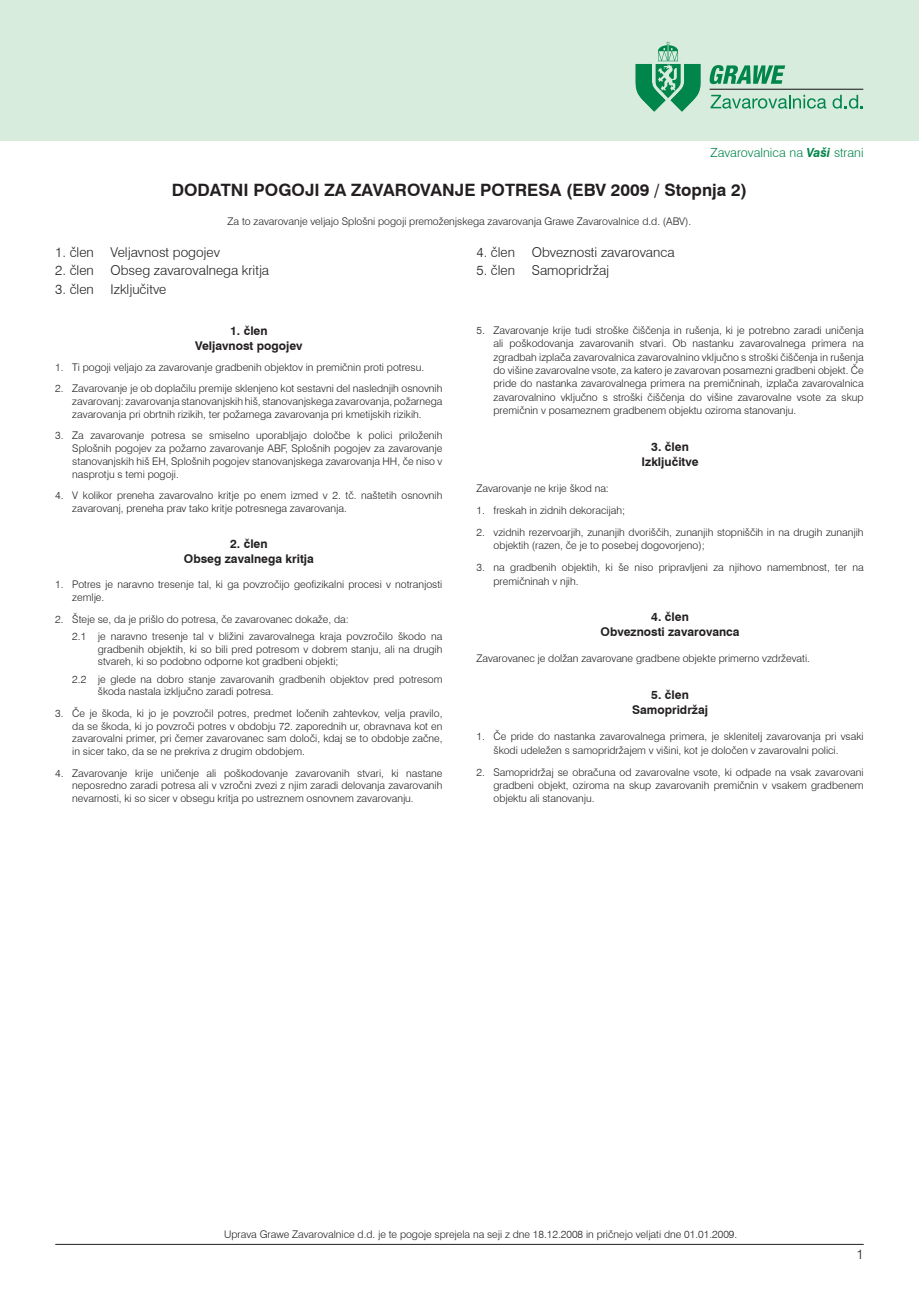
<style>
.page{position:relative;width:919px;height:1289px;background:#fff}
.page>*{position:absolute;margin:0;border:0;box-sizing:border-box;transform-origin:0 0}
.Naslov_pogojev{font:700 16.95px "Swiss 721 BT";color:#231f20}
.Člen_v_naslovu{font:300 13.5px "Swiss 721 BT";color:#231f20}
.stran_parna{font:300 13.5px "Swiss 721 BT";color:#231f20}
.Na_vasi_strani{font:300 12.6px "Swiss 721 BT";color:#00854a}
.clen{font:700 12px/15.1px "Swiss 721 BT";color:#231f20;text-align:center}
._1{font:300 10.5px/12.9px "Swiss 721 BT";color:#231f20;text-align:justify}
._1_1{font:300 10.5px/12.9px "Swiss 721 BT";color:#231f20;text-align:justify}
.alineje{font:300 10.5px "Swiss 721 BT";color:#231f20}
.odgovornost{font:300 10.5px "Swiss 721 BT";color:#231f20}
.Podnaslov_pogojev{font:300 10.5px "Swiss 721 BT";color:#231f20}
.s1{font-weight:700;font-style:italic}
</style>
<div class="page">
<div style="left:0;top:0;width:918px;height:140px;background:#d8ecdd"></div>
<hr style="left:709px;top:89px;width:154px;height:1px;background:#231f20">
<svg style="left:710px;top:95px;width:116px;height:14px"></svg>
<svg style="left:832px;top:95px;width:30px;height:14px"></svg>
<svg style="left:709px;top:65px;width:76px;height:19px"></svg>
<svg style="left:635px;top:42px;width:65px;height:70px"></svg>
<hr style="left:55px;top:1244px;width:808px;height:1px;background:#231f20">
<p class="Na_vasi_strani" style="left:710px;top:145px;width:155px">Zavarovalnica na <span class="s1">Vaši</span> strani</p>
<p class="Naslov_pogojev" style="left:172px;top:179px;width:577px">DODATNI POGOJI ZA ZAVAROVANJE POTRESA (EBV 2009 / Stopnja 2)</p>
<p class="Podnaslov_pogojev" style="left:227px;top:215px;width:465px">Za to zavarovanje veljajo Splošni pogoji premoženjskega zavarovanja Grawe Zavarovalnice d.d. (ABV).</p>
<p class="Člen_v_naslovu" style="left:55px;top:244px;width:166px">1. člen Veljavnost pogojev</p>
<p class="Člen_v_naslovu" style="left:55px;top:262px;width:215px">2. člen Obseg zavarovalnega kritja</p>
<p class="Člen_v_naslovu" style="left:55px;top:281px;width:113px">3. člen Izključitve</p>
<p class="Člen_v_naslovu" style="left:476px;top:244px;width:200px">4. člen Obveznosti zavarovanca</p>
<p class="Člen_v_naslovu" style="left:476px;top:262px;width:134px">5. člen Samopridržaj</p>
<p class="clen" style="left:195px;top:323px;width:109px;line-height:14.7px">1. člen<br>Veljavnost pogojev</p>
<p class="_1" style="left:55px;top:361px;width:370px">1. Ti pogoji veljajo za zavarovanje gradbenih objektov in premičnin proti potresu.</p>
<p class="_1" style="left:72px;top:382px;width:371px;text-indent:-17px">2. Zavarovanje je ob doplačilu premije sklenjeno kot sestavni del naslednjih osnovnih zavarovanj: zavarovanja stanovanjskih hiš, stanovanjskega zavarovanja, požarnega zavarovanja pri obrtnih rizikih, ter požarnega zavarovanja pri kmetijskih rizikih.</p>
<p class="_1" style="left:72px;top:429px;width:371px;text-indent:-17px">3. Za zavarovanje potresa se smiselno uporabljajo določbe k polici priloženih Splošnih pogojev za požarno zavarovanje ABF, Splošnih pogojev za zavarovanje stanovanjskih hiš EH, Splošnih pogojev stanovanjskega zavarovanja HH, če niso v nasprotju s temi pogoji.</p>
<p class="_1" style="left:72px;top:489px;width:371px;text-indent:-17px">4. V kolikor preneha zavarovalno kritje po enem izmed v 2. tč. naštetih osnovnih zavarovanj, preneha prav tako kritje potresnega zavarovanja.</p>
<p class="clen" style="left:184px;top:536px;width:131px;line-height:14.7px">2. člen<br>Obseg zavalnega kritja</p>
<p class="_1" style="left:72px;top:578px;width:371px;text-indent:-17px">1. Potres je naravno tresenje tal, ki ga povzročijo geofizikalni procesi v notranjosti zemlje.</p>
<p class="_1" style="left:55px;top:612px;width:295px">2. Šteje se, da je prišlo do potresa, če zavarovanec dokaže, da:</p>
<p class="_1_1" style="left:98px;top:629px;width:346px;text-indent:-26px">2.1 je naravno tresenje tal v bližini zavarovalnega kraja povzročilo škodo na gradbenih objektih, ki so bili pred potresom v dobrem stanju, ali na drugih stvareh, ki so podobno odporne kot gradbeni objekti;</p>
<p class="_1_1" style="left:98px;top:672px;width:346px;text-indent:-26px">2.2 je glede na dobro stanje zavarovanih gradbenih objektov pred potresom škoda nastala izključno zaradi potresa.</p>
<p class="_1" style="left:72px;top:706px;width:371px;text-indent:-17px">3. Če je škoda, ki jo je povzročil potres, predmet ločenih zahtevkov, velja pravilo, da se škoda, ki jo povzroči potres v obdobju 72. zaporednih ur, obravnava kot en zavarovalni primer, pri čemer zavarovanec sam določi, kdaj se to obdobje začne, in sicer tako, da se ne prekriva z drugim obdobjem.</p>
<p class="_1" style="left:72px;top:766px;width:371px;text-indent:-17px">4. Zavarovanje krije uničenje ali poškodovanje zavarovanih stvari, ki nastane neposredno zaradi potresa ali v vzročni zvezi z njim zaradi delovanja zavarovanih nevarnosti, ki so sicer v obsegu kritja po ustreznem osnovnem zavarovanju.</p>
<p class="_1" style="left:493px;top:323px;width:371px;line-height:13.4px;text-indent:-17px">5. Zavarovanje krije tudi stroške čiščenja in rušenja, ki je potrebno zaradi uničenja ali poškodovanja zavarovanih stvari. Ob nastanku zavarovalnega primera na zgradbah izplača zavarovalnica zavarovalnino vključno s stroški čiščenja in rušenja do višine zavarovalne vsote, za katero je zavarovan posamezni gradbeni objekt. Če pride do nastanka zavarovalnega primera na premičninah, izplača zavarovalnica zavarovalnino vključno s stroški čiščenja do višine zavarovalne vsote za skup premičnin v posameznem gradbenem objektu oziroma stanovanju.</p>
<p class="clen" style="left:641px;top:439px;width:59px">3. člen<br>Izključitve</p>
<p class="odgovornost" style="left:476px;top:482px;width:134px">Zavarovanje ne krije škod na:</p>
<p class="_1" style="left:476px;top:503px;width:150px">1. freskah in zidnih dekoracijah;</p>
<p class="_1" style="left:493px;top:525px;width:371px;line-height:13.4px;text-indent:-17px">2. vzidnih rezervoarjih, zunanjih dvoriščih, zunanjih stopniščih in na drugih zunanjih objektih (razen, če je to posebej dogovorjeno);</p>
<p class="_1" style="left:493px;top:560px;width:371px;line-height:13.4px;text-indent:-17px">3. na gradbenih objektih, ki še niso pripravljeni za njihovo namembnost, ter na premičninah v njih.</p>
<p class="clen" style="left:600px;top:609px;width:141px">4. člen<br>Obveznosti zavarovanca</p>
<p class="odgovornost" style="left:476px;top:652px;width:335px">Zavarovanec je dolžan zavarovane gradbene objekte primerno vzdrževati.</p>
<p class="clen" style="left:632px;top:687px;width:77px">5. člen<br>Samopridržaj</p>
<p class="_1" style="left:493px;top:729px;width:371px;line-height:13.4px;text-indent:-17px">1. Če pride do nastanka zavarovalnega primera, je sklenitelj zavarovanja pri vsaki škodi udeležen s samopridržajem v višini, kot je določen v zavarovalni polici.</p>
<p class="_1" style="left:493px;top:765px;width:371px;line-height:13.4px;text-indent:-17px">2. Samopridržaj se obračuna od zavarovalne vsote, ki odpade na vsak zavarovani gradbeni objekt, oziroma na skup zavarovanih premičnin v vsakem gradbenem objektu ali stanovanju.</p>
<p class="alineje" style="left:224px;top:1228px;width:514px">Uprava Grawe Zavarovalnice d.d. je te pogoje sprejela na seji z dne 18.12.2008 in pričnejo veljati dne 01.01.2009.</p>
<p class="stran_parna" style="left:856px;top:1246px;width:9px">1</p>
</div>
